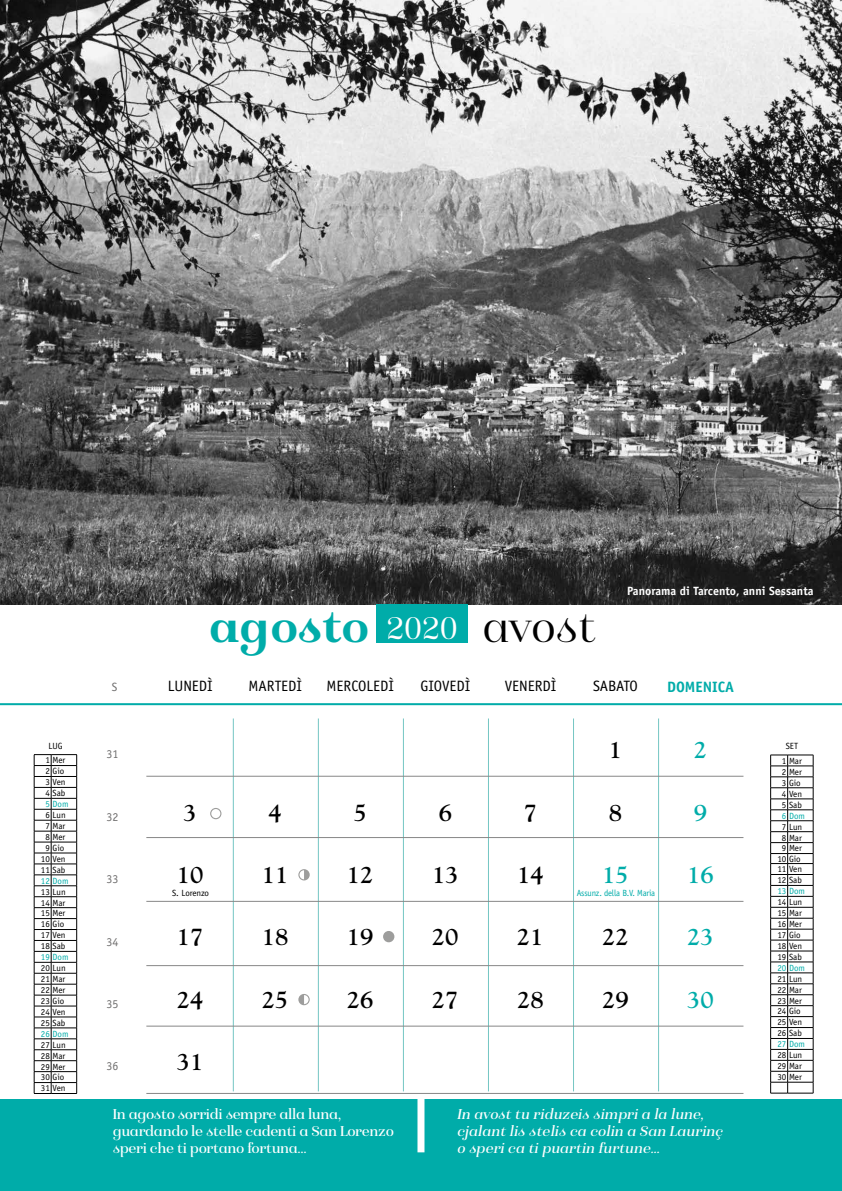
<style>
.page{position:relative;width:842px;height:1191px;background:#fff}
.page>*{position:absolute;margin:0;border:0;box-sizing:border-box;transform-origin:0 0}
.t1{font:900 47.2px "Isabel";color:#00aca9}
.t2{font:700 24px "Goudy Std";color:#000}
.t3{font:700 24px "Goudy Std";color:#00aca9}
.t4{font:15px/17px "Isabel";letter-spacing:-.02em;color:#fff}
.t5{font:italic 15px/17px "Isabel";color:#fff}
.t6{font:15px "Officina Sans";color:#000}
.t7{font:700 15px "Officina Sans";color:#00aca9}
.t8{font:700 12px "Officina Sans";color:#fff}
.t9{font:12px "Officina Sans";color:#706f6f}
.t10{font:9px/10.9px "Officina Sans";color:#000}
.t11{font:9px "Officina Sans";color:#00aca9}
.t12{font:9px "Officina Sans";color:#00aca9;scale:.95 1}
.s1{font-weight:300;font-size:33px;color:#fff}
.s2{font-weight:300;color:#000}
</style>
<div class="page">
<img style="left:0;top:0;width:842px;height:604px">
<svg style="left:34px;top:754px;width:44px;height:340px"></svg>
<svg style="left:770px;top:755px;width:44px;height:339px"></svg>
<div style="left:0;top:1099px;width:842px;height:92px;background:#00aca9"></div>
<div style="left:417px;top:1091px;width:7px;height:61px;background:#fff"></div>
<hr style="left:0;top:703px;width:842px;height:2px;background:#00aca9">
<div style="left:376px;top:604px;width:92px;height:38px;background:#00aca9"></div>
<svg style="left:298px;top:994px;width:12px;height:11px"></svg>
<svg style="left:298px;top:869px;width:12px;height:11px"></svg>
<svg style="left:210px;top:808px;width:11px;height:11px"></svg>
<div style="left:383px;top:931px;width:11px;height:11px;background:#9d9d9c;border-radius:50%"></div>
<hr style="left:233px;top:718px;width:1px;height:373px;background:#75c6c3">
<hr style="left:318px;top:718px;width:1px;height:373px;background:#75c6c3">
<hr style="left:403px;top:718px;width:1px;height:373px;background:#75c6c3">
<hr style="left:488px;top:718px;width:1px;height:373px;background:#75c6c3">
<hr style="left:573px;top:718px;width:1px;height:373px;background:#75c6c3">
<hr style="left:658px;top:718px;width:1px;height:373px;background:#75c6c3">
<hr style="left:146px;top:776px;width:597px;height:1px;background:#878787">
<hr style="left:146px;top:837px;width:597px;height:1px;background:#878787">
<hr style="left:146px;top:901px;width:597px;height:1px;background:#878787">
<hr style="left:146px;top:965px;width:597px;height:1px;background:#878787">
<hr style="left:146px;top:1026px;width:597px;height:1px;background:#878787">
<hr style="left:146px;top:1093px;width:597px;height:1px;background:#878787">
<p class="t10" style="left:45px;top:738px;width:22px;line-height:14.5px;text-align:center">LUG<br>1 Mer</p>
<p class="t10" style="left:45px;top:766px;width:22px">2 Gio<br>3 Ven<br>4 Sab</p>
<p class="t11" style="left:45px;top:799px;width:25px">5 Dom</p>
<p class="t10" style="left:41px;top:809px;width:26px;text-align:center">6 Lun<br>7 Mar<br>8 Mer<br>9 Gio<br>10 Ven<br>11 Sab</p>
<p class="t11" style="left:41px;top:875px;width:29px">12 Dom</p>
<p class="t10" style="left:41px;top:886px;width:26px">13 Lun<br>14 Mar<br>15 Mer<br>16 Gio<br>17 Ven<br>18 Sab</p>
<p class="t11" style="left:41px;top:952px;width:29px">19 Dom</p>
<p class="t10" style="left:41px;top:962px;width:26px">20 Lun<br>21 Mar<br>22 Mer<br>23 Gio<br>24 Ven<br>25 Sab</p>
<p class="t11" style="left:41px;top:1028px;width:29px">26 Dom</p>
<p class="t10" style="left:41px;top:1039px;width:26px">27 Lun<br>28 Mar<br>29 Mer<br>30 Gio<br>31 Ven</p>
<h3 class="t9" style="left:112px;top:680px;width:7px">S</h3>
<h1 class="t1" style="left:210px;top:598px;width:388px">agosto <span class="s1">2020</span> <span class="s2">avost</span></h1>
<h3 class="t8" style="left:627px;top:584px;width:188px">Panorama di Tarcento, anni Sessanta</h3>
<h3 class="t6" style="left:168px;top:677px;width:46px">LUNEDì</h3>
<h3 class="t6" style="left:249px;top:677px;width:55px">MARtedì</h3>
<h3 class="t6" style="left:327px;top:677px;width:69px">MERcoledì</h3>
<h3 class="t6" style="left:420px;top:677px;width:52px">GIOvedì</h3>
<h3 class="t6" style="left:505px;top:677px;width:53px">VENerdì</h3>
<h3 class="t6" style="left:593px;top:677px;width:46px">SAbato</h3>
<h3 class="t7" style="left:667px;top:677px;width:68px">DOMenica</h3>
<h3 class="t9" style="left:107px;top:747px;width:13px">31</h3>
<h3 class="t9" style="left:107px;top:809px;width:13px">32</h3>
<h3 class="t9" style="left:107px;top:872px;width:13px">33</h3>
<h3 class="t9" style="left:107px;top:934px;width:13px">34</h3>
<h3 class="t9" style="left:107px;top:997px;width:13px">35</h3>
<h2 class="t2" style="left:609px;top:735px;width:15px">1</h2>
<h2 class="t3" style="left:694px;top:735px;width:15px">2</h2>
<h2 class="t2" style="left:184px;top:798px;width:15px">3</h2>
<h2 class="t2" style="left:269px;top:798px;width:15px">4</h2>
<h2 class="t2" style="left:354px;top:798px;width:15px">5</h2>
<h2 class="t2" style="left:439px;top:798px;width:15px">6</h2>
<h2 class="t2" style="left:524px;top:798px;width:15px">7</h2>
<h2 class="t2" style="left:609px;top:798px;width:15px">8</h2>
<h2 class="t3" style="left:694px;top:798px;width:15px">9</h2>
<h2 class="t2" style="left:177px;top:860px;width:28px">10</h2>
<h2 class="t2" style="left:262px;top:860px;width:28px">11</h2>
<h2 class="t2" style="left:347px;top:860px;width:28px">12</h2>
<h2 class="t2" style="left:432px;top:860px;width:28px">13</h2>
<h2 class="t2" style="left:517px;top:860px;width:28px">14</h2>
<h2 class="t3" style="left:602px;top:860px;width:28px">15</h2>
<h2 class="t3" style="left:687px;top:860px;width:28px">16</h2>
<p class="t10" style="left:172px;top:887px;width:38px">S. Lorenzo</p>
<p class="t12" style="left:577px;top:887px;width:84px">Assunz. della B.V. Maria</p>
<h2 class="t2" style="left:177px;top:922px;width:28px">17</h2>
<h2 class="t2" style="left:262px;top:922px;width:28px">18</h2>
<h2 class="t2" style="left:347px;top:922px;width:28px">19</h2>
<h2 class="t2" style="left:432px;top:922px;width:28px">20</h2>
<h2 class="t2" style="left:517px;top:922px;width:28px">21</h2>
<h2 class="t2" style="left:602px;top:922px;width:28px">22</h2>
<h2 class="t3" style="left:687px;top:922px;width:28px">23</h2>
<h2 class="t2" style="left:177px;top:985px;width:28px">24</h2>
<h2 class="t2" style="left:262px;top:985px;width:28px">25</h2>
<h2 class="t2" style="left:347px;top:985px;width:28px">26</h2>
<h2 class="t2" style="left:432px;top:985px;width:28px">27</h2>
<h2 class="t2" style="left:517px;top:985px;width:28px">28</h2>
<h2 class="t2" style="left:602px;top:985px;width:28px">29</h2>
<h2 class="t3" style="left:687px;top:985px;width:28px">30</h2>
<h2 class="t2" style="left:177px;top:1047px;width:28px">31</h2>
<h3 class="t9" style="left:107px;top:1059px;width:13px">36</h3>
<h3 class="t4" style="left:113px;top:1105px;width:283px">In agosto sorridi sempre alla luna, guardando le stelle cadenti a San Lorenzo speri che ti portano fortuna...</h3>
<h3 class="t5" style="left:457px;top:1105px;width:270px">In avosttu riduzeis simpria la lune,<br>cj alantlis stelis ca colin a San Laurinç o sperica tipuartin furtune…</h3>
<p class="t10" style="left:782px;top:739px;width:22px;line-height:14.5px;text-align:center">SET<br>1 Mar</p>
<p class="t10" style="left:782px;top:766px;width:22px">2 Mer<br>3 Gio<br>4 Ven<br>5 Sab</p>
<p class="t11" style="left:782px;top:810px;width:25px">6 Dom</p>
<p class="t10" style="left:777px;top:821px;width:26px;text-align:center">7 Lun<br>8 Mar<br>9 Mer<br>10 Gio<br>11 Ven<br>12 Sab</p>
<p class="t11" style="left:777px;top:886px;width:29px">13 Dom</p>
<p class="t10" style="left:777px;top:896px;width:26px">14 Lun<br>15 Mar<br>16 Mer<br>17 Gio<br>18 Ven<br>19 Sab</p>
<p class="t11" style="left:777px;top:962px;width:29px">20 Dom</p>
<p class="t10" style="left:777px;top:973px;width:26px">21 Lun<br>22 Mar<br>23 Mer<br>24 Gio<br>25 Ven<br>26 Sab</p>
<p class="t11" style="left:777px;top:1039px;width:29px">27 Dom</p>
<p class="t10" style="left:777px;top:1049px;width:26px;text-align:justify">28 Lun 29 Mar 30 Mer</p>
</div>
